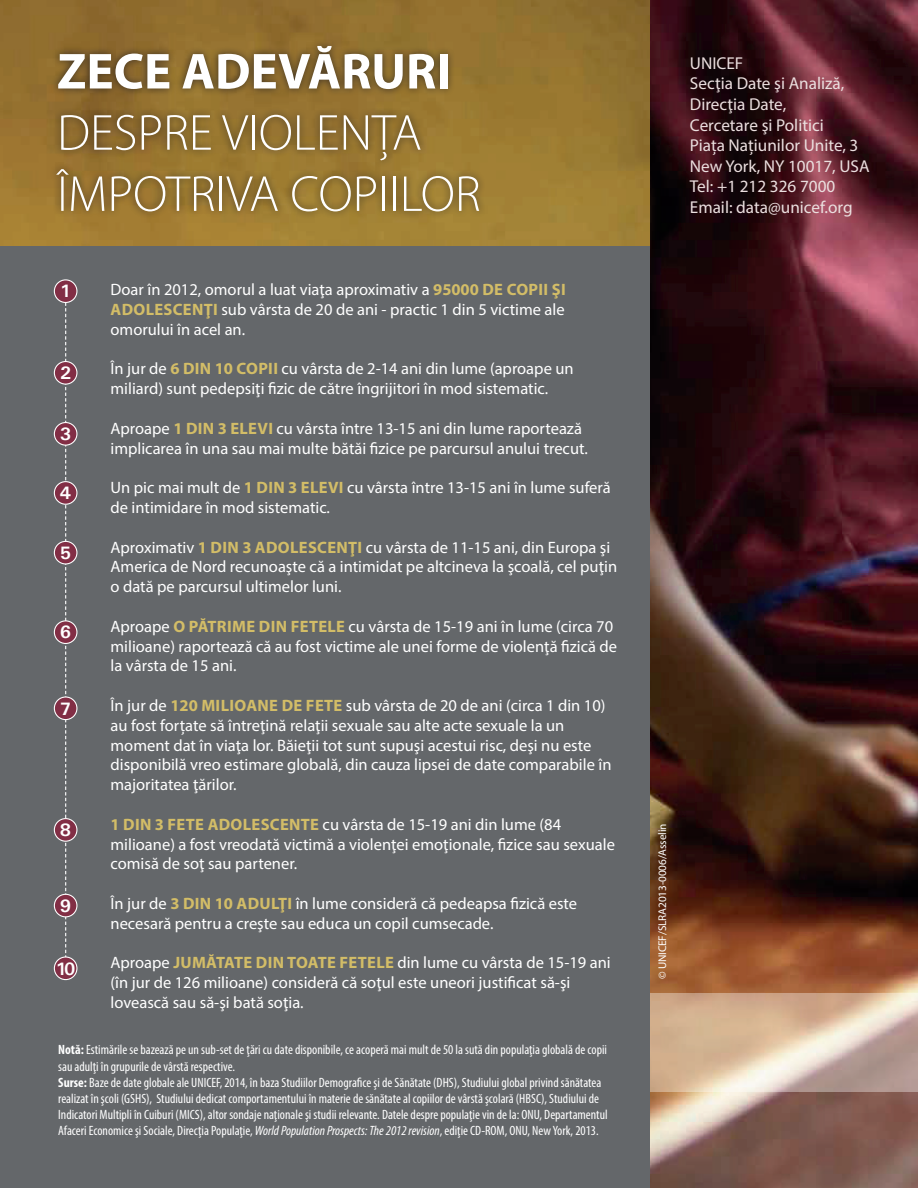
<style>
.page{position:relative;width:918px;height:1188px;background:#fff}
.page>*{position:absolute;margin:0;border:0;box-sizing:border-box;transform-origin:0 0}
.t1{font:300 51px "Myriad Pro";color:#fff}
.t2{font:700 51px "Myriad Pro";color:#fff}
.t3{font:700 18px "Univers";color:#fff}
.t4{font:17.25px/20.7px "Myriad Pro";color:#ebdfdf}
.t5{font:16.5px/19.8px "Myriad Pro";color:#fff}
.t6{font:condensed 13.5px/16.2px "Myriad Pro";color:#fff}
.t7{font:11.25px "Univers";letter-spacing:-.01em;color:#fff}
.s1{font-weight:700;color:#d3bd67}
.s2{font-weight:700}
.s3{font-style:italic}
</style>
<div class="page">
<img style="left:650px;top:0;width:268px;height:1188px">
<svg style="left:650px;top:993px;width:268px;height:98px;background:#d3b9a2"></svg>
<img style="left:0;top:0;width:650px;height:246px">
<div style="left:0;top:246px;width:650px;height:942px;background:#64676a"></div>
<svg style="left:65px;top:303px;width:1px;height:653px"></svg>
<div style="left:50px;top:38px;width:436px;height:181px;background:#231f20;opacity:.75"></div>
<div style="left:54px;top:280px;width:23px;height:22px;background:#822e45;border-radius:50%"></div>
<div style="left:54px;top:279px;width:23px;height:24px;border:1px solid #fff;border-radius:50%"></div>
<div style="left:54px;top:362px;width:23px;height:22px;background:#822e45;border-radius:50%"></div>
<div style="left:54px;top:361px;width:23px;height:24px;border:1px solid #fff;border-radius:50%"></div>
<div style="left:54px;top:423px;width:23px;height:22px;background:#822e45;border-radius:50%"></div>
<div style="left:54px;top:422px;width:23px;height:24px;border:1px solid #fff;border-radius:50%"></div>
<div style="left:54px;top:482px;width:23px;height:22px;background:#822e45;border-radius:50%"></div>
<div style="left:54px;top:481px;width:23px;height:24px;border:1px solid #fff;border-radius:50%"></div>
<div style="left:54px;top:541px;width:23px;height:23px;background:#822e45;border-radius:50%"></div>
<div style="left:54px;top:541px;width:23px;height:24px;border:1px solid #fff;border-radius:50%"></div>
<div style="left:54px;top:621px;width:23px;height:22px;background:#822e45;border-radius:50%"></div>
<div style="left:54px;top:620px;width:23px;height:24px;border:1px solid #fff;border-radius:50%"></div>
<div style="left:54px;top:697px;width:23px;height:23px;background:#822e45;border-radius:50%"></div>
<div style="left:54px;top:696px;width:23px;height:24px;border:1px solid #fff;border-radius:50%"></div>
<div style="left:54px;top:819px;width:23px;height:22px;background:#822e45;border-radius:50%"></div>
<div style="left:54px;top:818px;width:23px;height:24px;border:1px solid #fff;border-radius:50%"></div>
<div style="left:54px;top:894px;width:23px;height:23px;background:#822e45;border-radius:50%"></div>
<div style="left:54px;top:894px;width:23px;height:23px;border:1px solid #fff;border-radius:50%"></div>
<div style="left:54px;top:957px;width:23px;height:23px;background:#822e45;border-radius:50%"></div>
<div style="left:54px;top:956px;width:23px;height:24px;border:1px solid #fff;border-radius:50%"></div>
<p class="t2" style="left:57px;top:38px;width:395px">ZECE ADEVĂRURI</p>
<p class="t1" style="left:57px;top:102px;width:366px">DESPRE VIOLENŢA</p>
<p class="t1" style="left:57px;top:163px;width:425px">ÎMPOTRIVA COPIILOR</p>
<p class="t3" style="left:60px;top:280px;width:13px">1</p>
<p class="t3" style="left:60px;top:361px;width:13px">2</p>
<p class="t3" style="left:60px;top:422px;width:13px">3</p>
<p class="t3" style="left:60px;top:482px;width:13px">4</p>
<p class="t3" style="left:60px;top:541px;width:13px">5</p>
<p class="t3" style="left:60px;top:621px;width:13px">6</p>
<p class="t3" style="left:60px;top:697px;width:13px">7</p>
<p class="t3" style="left:60px;top:819px;width:13px">8</p>
<p class="t3" style="left:60px;top:894px;width:13px">9</p>
<p class="t3" style="left:55px;top:957px;width:22px">10</p>
<p class="t5" style="left:111px;top:279px;width:457px;text-align:justify">Doar în 2012, omorul a luat viaţa aproximativ a <span class="s1">95000 DE COPII ŞI ADOLESCENŢI</span> sub vârsta de 20 de ani - practic 1 din 5 victime ale omorului în acel an.</p>
<p class="t5" style="left:111px;top:359px;width:465px">În jur de <span class="s1">6 DIN 10 COPII</span> cu vârsta de 2-14 ani din lume (aproape un miliard) sunt pedepsiţi fizic de către îngrijitori în mod sistematic.</p>
<p class="t5" style="left:111px;top:418px;width:479px">Aproape <span class="s1">1 DIN 3 ELEVI</span> cu vârsta între 13-15 ani din lume raportează implicarea în una sau mai multe bătăi fizice pe parcursul anului trecut.</p>
<p class="t5" style="left:111px;top:477px;width:502px">Un pic mai mult de <span class="s1">1 DIN 3 ELEVI</span> cu vârsta între 13-15 ani în lume suferă de intimidare în mod sistematic.</p>
<p class="t5" style="left:111px;top:537px;width:508px">Aproximativ <span class="s1">1 DIN 3 ADOLESCENŢI</span> cu vârsta de 11-15 ani, din Europa şi<br>America de Nord recunoaşte că a intimidat pe altcineva la şcoală, cel puţin o dată pe parcursul ultimelor luni.</p>
<p class="t5" style="left:111px;top:616px;width:504px">Aproape <span class="s1">O PĂTRIME DIN FETELE</span> cu vârsta de 15-19 ani în lume (circa 70</p>
<p class="t5" style="left:111px;top:636px;width:508px">milioane) raportează că au fost victime ale unei forme de violenţă fizică de la vârsta de 15 ani.</p>
<p class="t5" style="left:111px;top:695px;width:502px">În jur de <span class="s1">120 MILIOANE DE FETE</span> sub vârsta de 20 de ani (circa 1 din 10) au fost forțate să întreţină relaţii sexuale sau alte acte sexuale la un moment dat în viaţa lor. Băieţii tot sunt supuşi acestui risc, deşi nu este disponibilă vreo estimare globală, din cauza lipsei de date comparabile în majoritatea ţărilor.</p>
<p class="t5" style="left:111px;top:814px;width:506px"><span class="s1">1 DIN 3 FETE ADOLESCENTE</span> cu vârsta de 15-19 ani din lume (84 milioane) a fost vreodată victimă a violenţei emoţionale, fizice sau sexuale comisă de soţ sau partener.</p>
<p class="t5" style="left:111px;top:893px;width:468px">În jur de <span class="s1">3 DIN 10 ADULŢI</span> în lume consideră că pedeapsa fizică este necesară pentru a creşte sau educa un copil cumsecade.</p>
<p class="t5" style="left:111px;top:953px;width:502px">Aproape <span class="s1">JUMĂTATE DIN TOATE FETELE</span> din lume cu vârsta de 15-19 ani (în jur de 126 milioane) consideră că soţul este uneori justificat să-şi lovească sau să-şi bată soţia.</p>
<p class="t6" style="left:58px;top:1042px;width:550px"><span class="s2">Notă:</span> Estimările se bazează pe un sub-set de ţări cu date disponibile, ce acoperă mai mult de 50 la sută din populaţia globală de copii sau adulţi în grupurile de vârstă respective.</p>
<p class="t6" style="left:58px;top:1074px;width:551px"><span class="s2">Surse:</span> Baze de date globale ale UNICEF, 2014, în baza Studiilor Demografice şi de Sănătate (DHS), Studiului global privind sănătatea realizat în şcoli (GSHS), Studiului dedicat comportamentului în materie de sănătate al copiilor de vârstă şcolară (HBSC), Studiului de Indicatori Multipli în Cuiburi (MICS), altor sondaje naţionale şi studii relevante. Datele despre populaţie vin de la: ONU, Departamentul Afaceri Economice şi Sociale, Direcţia Populaţie, <span class="s3">World Population Prospects: The 2012 revision</span>, ediţie CD-ROM, ONU, New York, 2013.</p>
<p class="t4" style="left:690px;top:52px;width:55px">UNICEF</p>
<p class="t4" style="left:690px;top:73px;width:156px">Secţia Date şi Analiză,</p>
<p class="t4" style="left:690px;top:93px;width:98px">Direcţia Date,</p>
<p class="t4" style="left:690px;top:114px;width:135px">Cercetare şi Politici</p>
<p class="t4" style="left:690px;top:135px;width:170px">Piața Națiunilor Unite, 3</p>
<p class="t4" style="left:690px;top:155px;width:181px">New York, NY 10017, USA<br>Tel: +1 212 326 7000</p>
<p class="t4" style="left:690px;top:197px;width:164px">Email: data@unicef.org</p>
<p class="t7" style="left:655px;top:979px;width:157px;rotate:-90deg">© UNICEF/SLRA2013-0006/Asselin</p>
</div>
